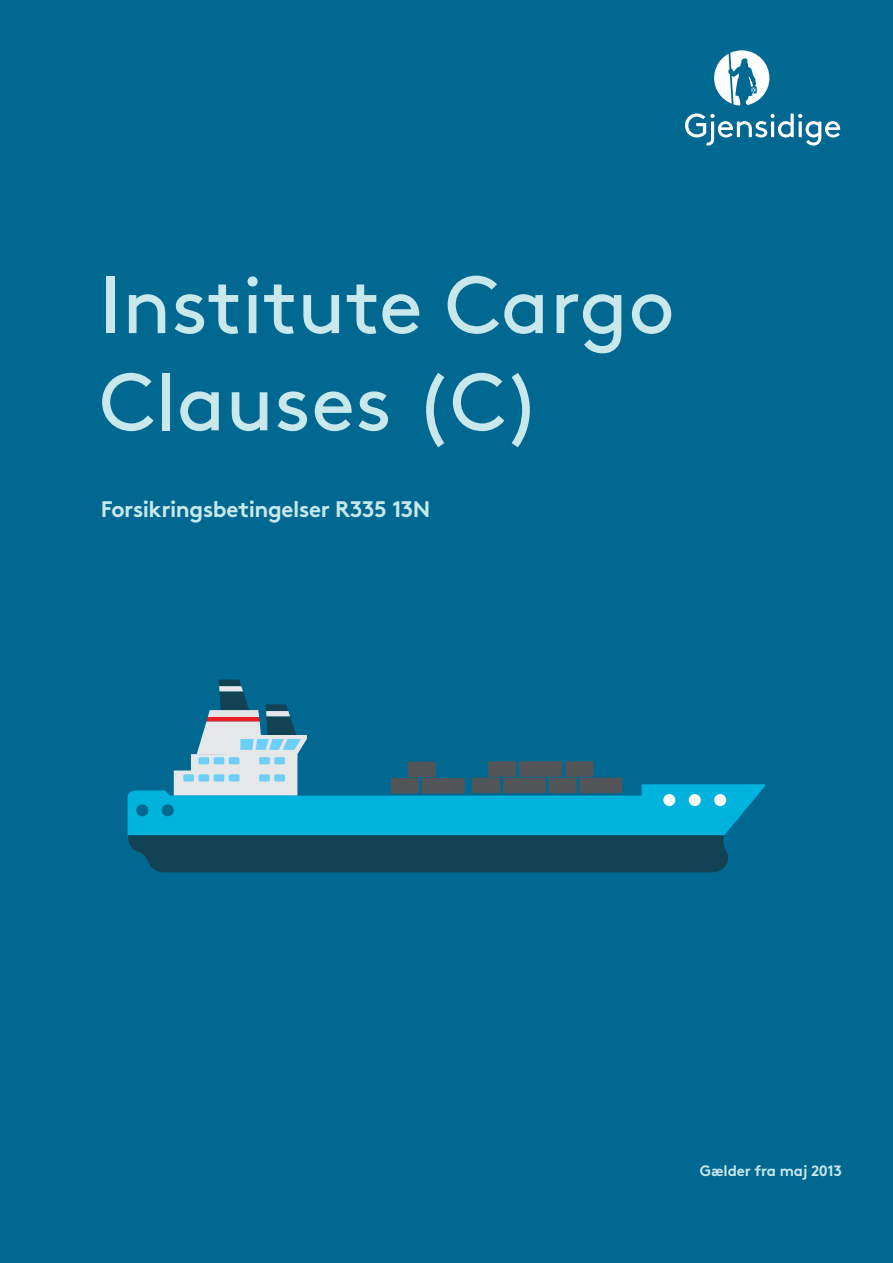
<style>
.page{position:relative;width:893px;height:1263px;background:#006891}
.page>*{position:absolute;margin:0;border:0;box-sizing:border-box;transform-origin:0 0}
.t1{font:81px/97.2px "Gjen Brown OT";color:#c8e8ec}
.t2{font:700 22.5px "Gjen Brown OT";letter-spacing:-.02em;color:#c8e8ec}
.t3{font:700 15px "Gjen Brown OT";letter-spacing:-.01em;color:#c8e8ec}
</style>
<div class="page">
<svg style="left:685px;top:113px;width:155px;height:33px"></svg>
<svg style="left:714px;top:50px;width:55px;height:56px"></svg>
<svg style="left:128px;top:679px;width:637px;height:193px"></svg>
<h1 class="t1" style="left:99px;top:250px;width:577px">Institute Cargo<br>Clauses (C)</h1>
<p class="t2" style="left:101px;top:491px;width:331px">Forsikringsbetingelser R335 13N</p>
<p class="t3" style="left:700px;top:1158px;width:144px">Gælder fra maj 2013</p>
</div>
